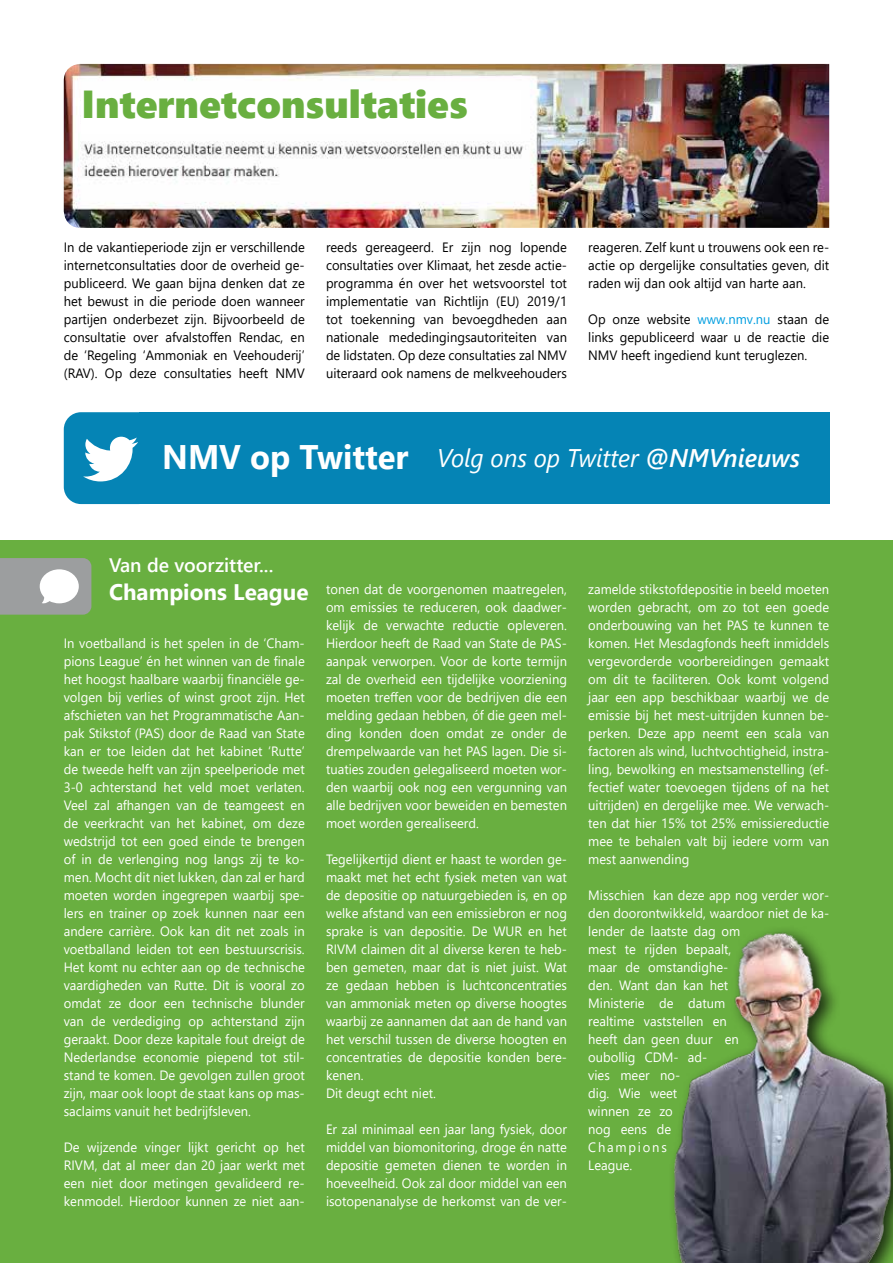
<style>
.page{position:relative;width:893px;height:1263px;background:#fff}
.page>*{position:absolute;margin:0;border:0;box-sizing:border-box;transform-origin:0 0}
.t1{font:39px "Segoe UI Black";color:#69af40}
.t2{font:italic 25.5px "Segoe UI";color:#fff;scale:.96 1}
.t3{font:700 22.5px "Segoe UI";color:#fff}
.t4{font:600 19.5px "Segoe UI";color:#fff}
.t5{font:13.5px/18px "Segoe UI";color:#fff;text-align:justify;scale:.96 1}
.t6{font:13.5px/18px "Segoe UI";color:#000;text-align:justify;scale:.96 1}
.s1{color:#009ee0}
.s2{font-weight:700;font-style:normal;font-size:34.05px}
.s3{font-weight:600}
</style>
<div class="page">
<div style="left:0;top:540px;width:893px;height:723px;background:#69af40"></div>
<svg style="left:0;top:558px;width:91px;height:57px;background:#afb2b1"></svg>
<img style="left:673px;top:930px;width:220px;height:333px">
<img style="left:64px;top:64px;width:765px;height:164px">
<div style="left:81px;top:90px;width:440px;height:43px;background:#fff"></div>
<div style="left:139px;top:412px;width:289px;height:92px;background:#0584b5"></div>
<svg style="left:64px;top:412px;width:75px;height:92px"></svg>
<div style="left:424px;top:412px;width:405px;height:92px;background:#0584b5"></div>
<h1 class="t1" style="left:81px;top:76px;width:388px">Internetconsultaties</h1>
<p class="t6" style="left:64px;top:238px;width:253px">In de vakantieperiode zijn er verschillende internetconsultaties door de overheid ge&shy;publiceerd. We gaan bijna denken dat ze het bewust in die periode doen wanneer partijen onderbezet zijn. Bijvoorbeeld de consultatie over afvalstoffen Rendac, en de ‘Regeling ‘Ammoniak en Veehouderij’ (RAV). Op deze consultaties heeft NMV</p>
<p class="t6" style="left:326px;top:238px;width:253px">reeds gereageerd. Er zijn nog lopende consultaties over Klimaat, het zesde actie&shy;programma én over het wetsvoorstel tot implementatie van Richtlijn (EU) 2019/1 tot toekenning van bevoegdheden aan nationale mededingingsautoriteiten van de lidstaten. Op deze consultaties zal NMV uiteraard ook namens de melkveehouders</p>
<p class="t6" style="left:588px;top:238px;width:252px">reageren. Zelf kunt u trouwens ook een re&shy;actie op dergelijke consultaties geven, dit raden wij dan ook altijd van harte aan.</p>
<p class="t6" style="left:588px;top:310px;width:253px">Op onze website <span class="s1">www.nmv.nu</span> staan de links gepubliceerd waar u de reactie die NMV heeft ingediend kunt teruglezen.</p>
<h2 class="t2" style="left:162px;top:438px;width:666px"><span class="s2">NMV op Twitter</span> Volg ons op Twitter <span class="s3">@NMVnieuws</span></h2>
<h3 class="t4" style="left:109px;top:550px;width:166px">Van de voorzitter...</h3>
<h3 class="t3" style="left:109px;top:574px;width:201px">Champions League</h3>
<p class="t5" style="left:64px;top:634px;width:253px">In voetballand is het spelen in de ‘Cham&shy;pions League’ én het winnen van de finale het hoogst haalbare waarbij financiële ge&shy;volgen bij verlies of winst groot zijn. Het afschieten van het Programmatische Aan&shy;pak Stikstof (PAS) door de Raad van State kan er toe leiden dat het kabinet ‘Rutte’ de tweede helft van zijn speelperiode met 3-0 achterstand het veld moet verlaten.<br>Veel zal afhangen van de teamgeest en de veerkracht van het kabinet, om deze wedstrijd tot een goed einde te brengen of in de verlenging nog langs zij te ko&shy;men. Mocht dit niet lukken, dan zal er hard moeten worden ingegrepen waarbij spe&shy;lers en trainer op zoek kunnen naar een andere carrière. Ook kan dit net zoals in voetballand leiden tot een bestuurscrisis.<br>Het komt nu echter aan op de technische vaardigheden van Rutte. Dit is vooral zo omdat ze door een technische blunder van de verdediging op achterstand zijn geraakt. Door deze kapitale fout dreigt de Nederlandse economie piepend tot stil&shy;stand te komen. De gevolgen zullen groot zijn, maar ook loopt de staat kans op mas&shy;saclaims vanuit het bedrijfsleven.</p>
<p class="t5" style="left:64px;top:1138px;width:253px">De wijzende vinger lijkt gericht op het RIVM, dat al meer dan 20 jaar werkt met een niet door metingen gevalideerd re&shy;kenmodel. Hierdoor kunnen ze niet aan-</p>
<p class="t5" style="left:326px;top:580px;width:253px">tonen dat de voorgenomen maatregelen, om emissies te reduceren, ook daadwer&shy;kelijk de verwachte reductie opleveren.<br>Hierdoor heeft de Raad van State de PAS&shy;aanpak verworpen. Voor de korte termijn zal de overheid een tijdelijke voorziening moeten treffen voor de bedrijven die een melding gedaan hebben, óf die geen mel&shy;ding konden doen omdat ze onder de drempelwaarde van het PAS lagen. Die si&shy;tuaties zouden gelegaliseerd moeten wor&shy;den waarbij ook nog een vergunning van alle bedrijven voor beweiden en bemesten moet worden gerealiseerd.</p>
<p class="t5" style="left:326px;top:850px;width:253px;text-align:left">Tegelijkertijd dient er haast te worden ge&shy;maakt met het echt fysiek meten van wat de depositie op natuurgebieden is, en op welke afstand van een emissiebron er nog sprake is van depositie. De WUR en het RIVM claimen dit al diverse keren te heb&shy;ben gemeten, maar dat is niet juist. Wat ze gedaan hebben is luchtconcentraties van ammoniak meten op diverse hoogtes waarbij ze aannamen dat aan de hand van het verschil tussen de diverse hoogten en concentraties de depositie konden bere&shy;kenen.<br>Dit deugt echt niet.</p>
<p class="t5" style="left:326px;top:1120px;width:253px">Er zal minimaal een jaar lang fysiek, door middel van biomonitoring, droge én natte depositie gemeten dienen te worden in hoeveelheid. Ook zal door middel van een isotopenanalyse de herkomst van de ver-</p>
<p class="t5" style="left:588px;top:580px;width:253px">zamelde stikstofdepositie in beeld moeten worden gebracht, om zo tot een goede onderbouwing van het PAS te kunnen te komen. Het Mesdagfonds heeft inmiddels vergevorderde voorbereidingen gemaakt om dit te faciliteren. Ook komt volgend jaar een app beschikbaar waarbij we de emissie bij het mest-uitrijden kunnen be&shy;perken. Deze app neemt een scala van factoren als wind, luchtvochtigheid, instra&shy;ling, bewolking en mestsamenstelling (ef&shy;fectief water toevoegen tijdens of na het uitrijden) en dergelijke mee. We verwach&shy;ten dat hier 15% tot 25% emissiereductie mee te behalen valt bij iedere vorm van mest aanwending</p>
<p class="t5" style="left:588px;top:886px;width:252px;text-align:left">Misschien kan deze app nog verder wor&shy;den doorontwikkeld, waardoor niet de ka&shy;lender de laatste dag om<br>mest te rijden bepaalt,<br>maar de omstandighe-<br>den. Want dan kan het<br>Ministerie de datum<br>realtime vaststellen en<br>heeft dan geen duur en<br>oubollig CDM- ad-<br>vies meer no-<br>dig. Wie weet<br>winnen ze zo<br>nog eens de<br>Champions<br>League.</p>
</div>
